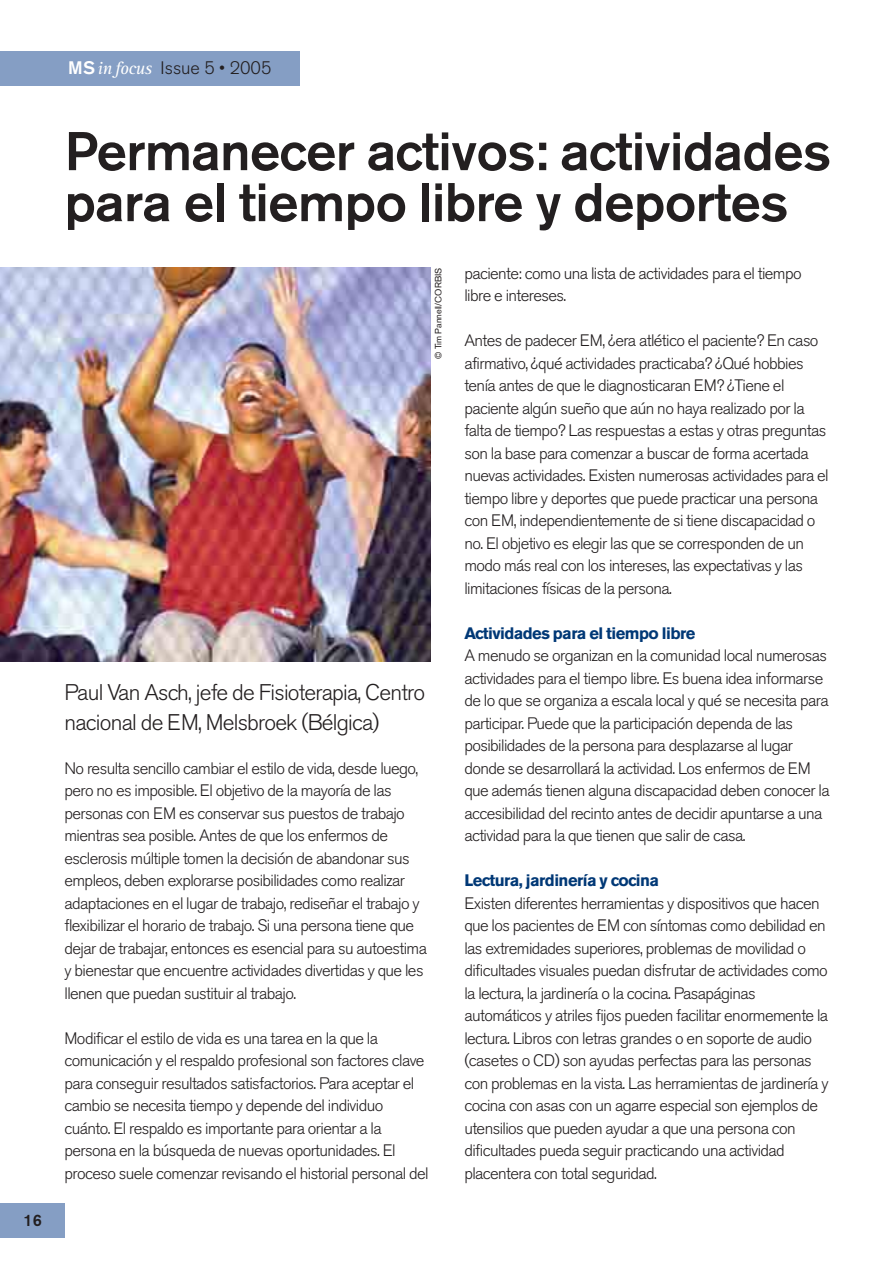
<style>
.page{position:relative;width:893px;height:1263px;background:#fff}
.page>*{position:absolute;margin:0;border:0;box-sizing:border-box;transform-origin:0 0}
.t1{font:500 54px/51px "Akzidenz Grotesk BE";letter-spacing:-.01em;color:#231f20}
.t2{font:300 22.5px/30px "Akzidenz Grotesk BE";letter-spacing:-.035em;color:#231f20}
.t3{font:300 18px "Akzidenz Grotesk BE";color:#231f20}
.t4{font:300 16.5px/22.5px "Akzidenz Grotesk BE";letter-spacing:-.035em;color:#231f20}
.t5{font:700 16.5px "Akzidenz Grotesk BE";letter-spacing:-.035em;color:#003876}
.t6{font:500 16.5px "Akzidenz Grotesk BE";color:#231f20}
.t7{font:9px "Akzidenz Grotesk";color:#231f20}
.s1{font-weight:500;color:#fff}
.s2{font-family:"Rotis Serif";font-weight:400;font-style:italic;color:#fff}
</style>
<div class="page">
<div style="left:0;top:1204px;width:64px;height:34px;background:#859ec4"></div>
<div style="left:0;top:51px;width:300px;height:34px;background:#859ec4"></div>
<img style="left:0;top:268px;width:430px;height:394px">
<p class="t6" style="left:23px;top:1215px;width:20px">16</p>
<p class="t3" style="left:68px;top:61px;width:205px"><span class="s1">MS</span><span class="s2">infocus</span> Issue 5 • 2005</p>
<h1 class="t1" style="left:64px;top:130px;width:768px">Permanecer activos: actividades para el tiempo libre y deportes</h1>
<p class="t7" style="left:435px;top:359px;width:93px;rotate:-90deg">© Tim Pannell/CORBIS</p>
<h2 class="t2" style="left:64px;top:680px;width:362px">Paul Van Asch, jefe de Fisioterapia, Centro nacional de EM, Melsbroek (Bélgica)</h2>
<p class="t4" style="left:64px;top:759px;width:364px">No resulta sencillo cambiar el estilo de vida, desde luego, pero no es imposible. El objetivo de la mayoría de las personas con EM es conservar sus puestos de trabajo mientras sea posible. Antes de que los enfermos de esclerosis múltiple tomen la decisión de abandonar sus empleos, deben explorarse posibilidades como realizar adaptaciones en el lugar de trabajo, rediseñar el trabajo y flexibilizar el horario de trabajo. Si una persona tiene que dejar de trabajar, entonces es esencial para su autoestima y bienestar que encuentre actividades divertidas y que les llenen que puedan sustituir al trabajo.</p>
<p class="t4" style="left:64px;top:1029px;width:365px">Modificar el estilo de vida es una tarea en la que la comunicación y el respaldo profesional son factores clave para conseguir resultados satisfactorios. Para aceptar el cambio se necesita tiempo y depende del individuo cuánto. El respaldo es importante para orientar a la persona en la búsqueda de nuevas oportunidades. El proceso suele comenzar revisando el historial personal del</p>
<p class="t4" style="left:464px;top:264px;width:339px">paciente: como una lista de actividades para el tiempo libre e intereses.</p>
<p class="t4" style="left:464px;top:332px;width:366px">Antes de padecer EM, ¿era atlético el paciente? En caso afirmativo, ¿qué actividades practicaba? ¿Qué hobbies tenía antes de que le diagnosticaran EM? ¿Tiene el paciente algún sueño que aún no haya realizado por la falta de tiempo? Las respuestas a estas y otras preguntas son la base para comenzar a buscar de forma acertada nuevas actividades. Existen numerosas actividades para el tiempo libre y deportes que puede practicar una persona con EM, independientemente de si tiene discapacidad o no. El objetivo es elegir las que se corresponden de un modo más real con los intereses, las expectativas y las limitaciones físicas de la persona.</p>
<p class="t5" style="left:464px;top:627px;width:232px">Actividades para el tiempo libre</p>
<p class="t4" style="left:464px;top:646px;width:367px">A menudo se organizan en la comunidad local numerosas actividades para el tiempo libre. Es buena idea informarse de lo que se organiza a escala local y qué se necesita para participar. Puede que la participación dependa de las posibilidades de la persona para desplazarse al lugar donde se desarrollará la actividad. Los enfermos de EM que además tienen alguna discapacidad deben conocer la accesibilidad del recinto antes de decidir apuntarse a una actividad para la que tienen que salir de casa.</p>
<p class="t5" style="left:464px;top:875px;width:196px">Lectura, jardinería y cocina</p>
<p class="t4" style="left:464px;top:894px;width:366px">Existen diferentes herramientas y dispositivos que hacen que los pacientes de EM con síntomas como debilidad en las extremidades superiores, problemas de movilidad o dificultades visuales puedan disfrutar de actividades como la lectura, la jardinería o la cocina. Pasapáginas automáticos y atriles fijos pueden facilitar enormemente la lectura. Libros con letras grandes o en soporte de audio (casetes o CD) son ayudas perfectas para las personas con problemas en la vista. Las herramientas de jardinería y cocina con asas con un agarre especial son ejemplos de utensilios que pueden ayudar a que una persona con dificultades pueda seguir practicando una actividad placentera con total seguridad.</p>
</div>
